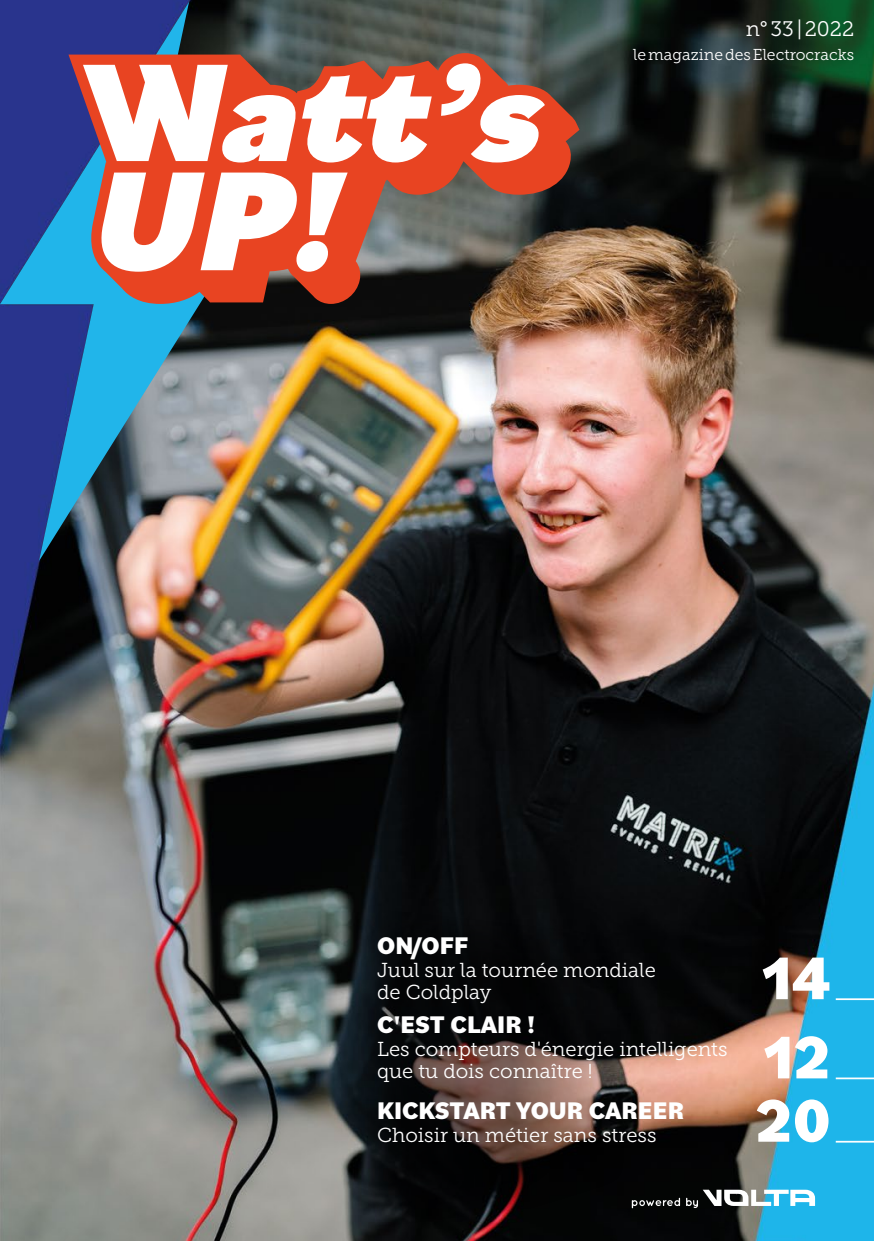
<style>
.page{position:relative;width:874px;height:1241px;background:#fff}
.page>*{position:absolute;margin:0;border:0;box-sizing:border-box;transform-origin:0 0}
.t1{font:800 63px "Bilo";color:#fff}
.t2{font:800 25.2px "Bilo";color:#fff}
.t3{font:21px "Museo Slab 300";color:#fff}
.t4{font:20.12px/22.8px "Museo Slab 300";color:#fff}
.t5{font:15.75px "Museo Slab 300";color:#fff}
</style>
<div class="page">
<img style="left:0;top:0;width:873px;height:1240px">
<svg style="left:0;top:2px;width:285px;height:559px;background:#4b678d"></svg>
<svg style="left:357px;top:908px;width:349px;height:319px;background:#231c1a"></svg>
<svg style="left:631px;top:1197px;width:48px;height:10px"></svg>
<svg style="left:685px;top:1189px;width:129px;height:18px"></svg>
<svg style="left:68px;top:53px;width:511px;height:251px;background:#81554d"></svg>
<svg style="left:83px;top:63px;width:461px;height:99px"></svg>
<svg style="left:97px;top:172px;width:250px;height:100px"></svg>
<hr style="left:835px;top:998px;width:38px;height:1px;background:#fff">
<hr style="left:835px;top:1077px;width:38px;height:2px;background:#fff">
<hr style="left:835px;top:1140px;width:38px;height:2px;background:#fff">
<p class="t3" style="left:745px;top:17px;width:110px">n° 33 | 2022</p>
<p class="t5" style="left:633px;top:46px;width:222px">le magazine des Electrocracks</p>
<p class="t2" style="left:377px;top:927px;width:93px">ON/OFF</p>
<p class="t4" style="left:377px;top:958px;width:280px">Juul sur la tournée mondiale de Coldplay</p>
<h1 class="t1" style="left:761px;top:934px;width:71px">14</h1>
<p class="t2" style="left:377px;top:1007px;width:160px">C'EST CLAIR !</p>
<p class="t4" style="left:377px;top:1037px;width:352px">Les compteurs d'énergie intelligents que tu dois connaître !</p>
<h1 class="t1" style="left:762px;top:1013px;width:69px">12</h1>
<p class="t2" style="left:377px;top:1092px;width:308px">KICKSTART YOUR CAREER</p>
<p class="t4" style="left:377px;top:1123px;width:281px">Choisir un métier sans stress</p>
<h1 class="t1" style="left:755px;top:1076px;width:76px">20</h1>
</div>
